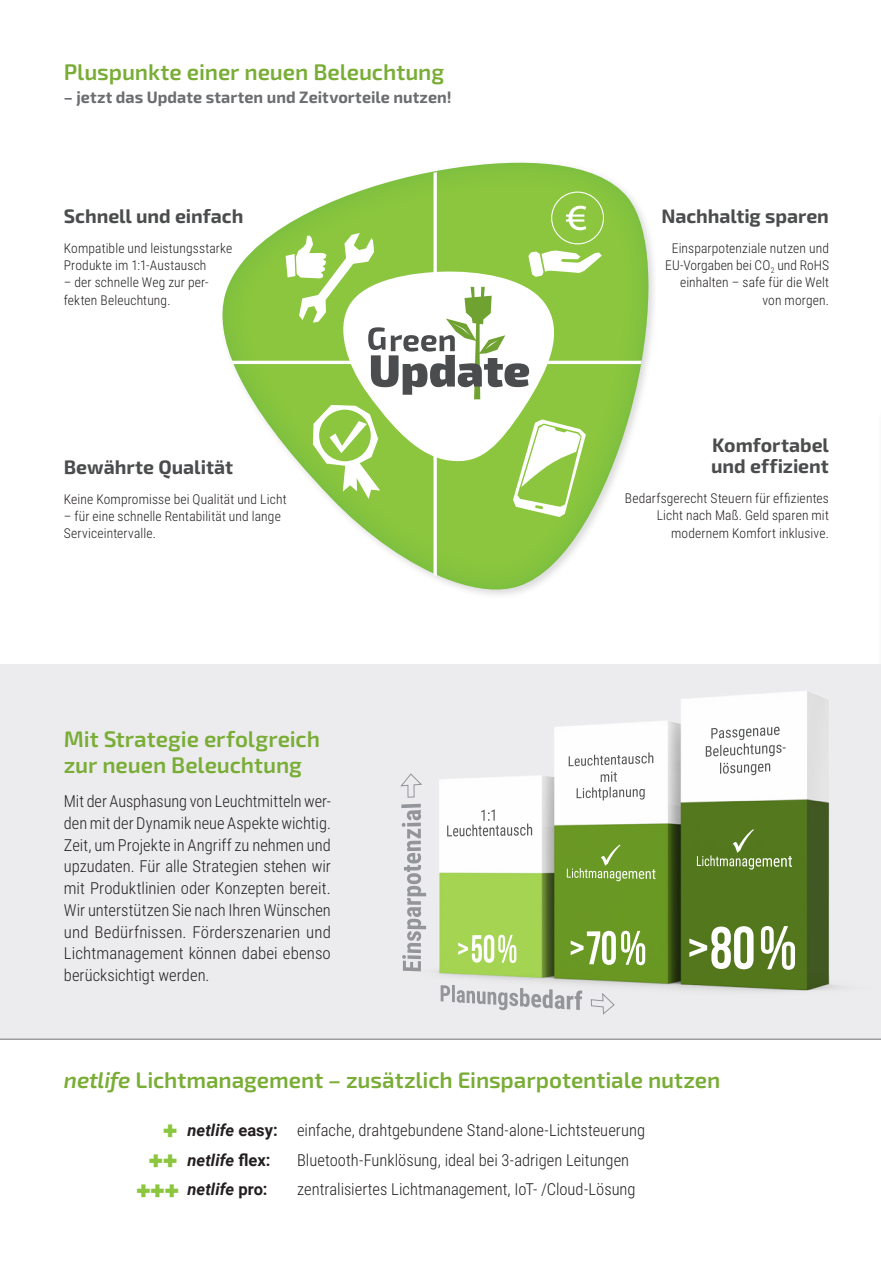
<style>
.page{position:relative;width:881px;height:1263px;background:#fff}
.page>*{position:absolute;margin:0;border:0;box-sizing:border-box;transform-origin:0 0}
.t1{font:600 22.5px/25.5px "Exo 2";letter-spacing:-.005em;color:#79ad36}
.t2{font:700 19.5px/21px "Exo 2";color:#4b4c4d}
.t3{font:300 16.5px/21.8px "Roboto Condensed";color:#231f20;text-align:justify}
.t4{font:700 16.5px "Exo 2";color:#6c6d70}
.t5{font:italic 700 16.5px "Roboto";color:#231f20}
.t6{font:300 13.5px/17.2px "Roboto Condensed";letter-spacing:.01em;color:#231f20}
.s1{font-style:italic}
.s2{font-family:"Exo 2";font-weight:900;font-size:27px;color:#8bc63e}
.s3{font-family:"Roboto";font-weight:700;font-style:italic}
.s4{font-family:"Roboto";font-weight:700}
.s5{font-family:"Exo 2";font-weight:900;font-style:normal;font-size:27px;color:#8bc63e}
.s6{font-style:normal}
</style>
<div class="page">
<hr style="left:880px;top:409px;width:1px;height:387px;background:#636366">
<div style="left:0;top:665px;width:880px;height:374px;background:#ececee"></div>
<hr style="left:0;top:1039px;width:880px;height:1px;background:#6c6d70">
<svg style="left:222px;top:163px;width:426px;height:426px"></svg>
<svg style="left:231px;top:172px;width:410px;height:404px"></svg>
<img style="left:383px;top:691px;width:497px;height:348px">
<svg style="left:458px;top:935px;width:58px;height:28px;background:#c8e597"></svg>
<svg style="left:570px;top:931px;width:45px;height:34px;background:#a0be75"></svg>
<svg style="left:621px;top:931px;width:24px;height:34px"></svg>
<svg style="left:689px;top:926px;width:64px;height:43px;background:#a2b585"></svg>
<svg style="left:760px;top:926px;width:34px;height:44px"></svg>
<svg style="left:568px;top:752px;width:85px;height:48px;background:#e7e7e7"></svg>
<svg style="left:705px;top:727px;width:80px;height:30px;background:#d9d9d9"></svg>
<svg style="left:719px;top:763px;width:51px;height:12px"></svg>
<svg style="left:399px;top:773px;width:23px;height:25px"></svg>
<svg style="left:440px;top:985px;width:142px;height:25px"></svg>
<svg style="left:590px;top:992px;width:25px;height:23px"></svg>
<svg style="left:401px;top:804px;width:25px;height:167px"></svg>
<svg style="left:447px;top:809px;width:85px;height:27px;background:#e5e5e6"></svg>
<svg style="left:566px;top:844px;width:89px;height:37px;background:#79a23b"></svg>
<svg style="left:696px;top:829px;width:95px;height:40px;background:#668636"></svg>
<h1 class="t1" style="left:64px;top:59px;width:381px">Pluspunkte einer neuen Beleuchtung</h1>
<p class="t4" style="left:64px;top:88px;width:389px">– jetzt das Update starten und Zeitvorteile nutzen!</p>
<p class="t2" style="left:64px;top:206px;width:181px">Schnell und einfach</p>
<p class="t6" style="left:64px;top:239px;width:170px">Kompatible und leistungsstarke<br>Produkte im 1:1-Austausch</p>
<p class="t6" style="left:64px;top:273px;width:145px">– der schnelle Weg zur per&shy;fekten Beleuchtung.</p>
<p class="t2" style="left:64px;top:457px;width:171px">Bewährte Qualität</p>
<p class="t6" style="left:64px;top:490px;width:224px">Keine Kompromisse bei Qualität und Licht</p>
<p class="t6" style="left:64px;top:507px;width:218px">– für eine schnelle Rentabilität und lange<br>Serviceintervalle.</p>
<h1 class="t1" style="left:64px;top:727px;width:257px">Mit Strategie erfolgreich zur neuen Beleuchtung</h1>
<p class="t3" style="left:64px;top:790px;width:268px">Mit der Ausphasung von Leuchtmitteln wer&shy;den mit der Dynamik neue Aspekte wichtig.<br>Zeit, um Projekte in Angriff zu nehmen und upzudaten. Für alle Strategien stehen wir mit Produktlinien oder Konzepten bereit.<br>Wir unterstützen Sie nach Ihren Wünschen und Bedürfnissen. Förderszenarien und Lichtmanagement können dabei ebenso berücksichtigt werden.</p>
<p class="t2" style="left:661px;top:206px;width:169px">Nachhaltig sparen</p>
<p class="t6" style="left:665px;top:239px;width:165px;text-align:right">Einsparpotenziale nutzen und<br>EU-Vorgaben bei CO<sub>2</sub> und RoHS einhalten – safe für die Welt von morgen.</p>
<p class="t2" style="left:711px;top:435px;width:119px">Komfortabel und effizient</p>
<p class="t6" style="left:624px;top:489px;width:205px;text-align:right">Bedarfsgerecht Steuern für effizientes<br>Licht nach Maß. Geld sparen mit modernem Komfort inklusive.</p>
<h1 class="t1" style="left:64px;top:1068px;width:657px"><span class="s1">netlife</span> Lichtmanagement – zusätzlich Einsparpotentiale nutzen</h1>
<p class="t3" style="left:163px;top:1118px;width:483px"><span class="s2">+</span> <span class="s3">netlife</span> <span class="s4">easy:</span> einfache, drahtgebundene Stand-alone-Lichtsteuerung</p>
<p class="t5" style="left:149px;top:1148px;width:123px"><span class="s5">++</span> netlife <span class="s6">flex:</span></p>
<p class="t3" style="left:297px;top:1148px;width:333px">Bluetooth-Funklösung, ideal bei 3-adrigen Leitungen</p>
<p class="t5" style="left:136px;top:1178px;width:132px"><span class="s5">+++</span> netlife <span class="s6">pro:</span></p>
<p class="t3" style="left:297px;top:1178px;width:340px">zentralisiertes Lichtmanagement, IoT- /Cloud-Lösung</p>
</div>
